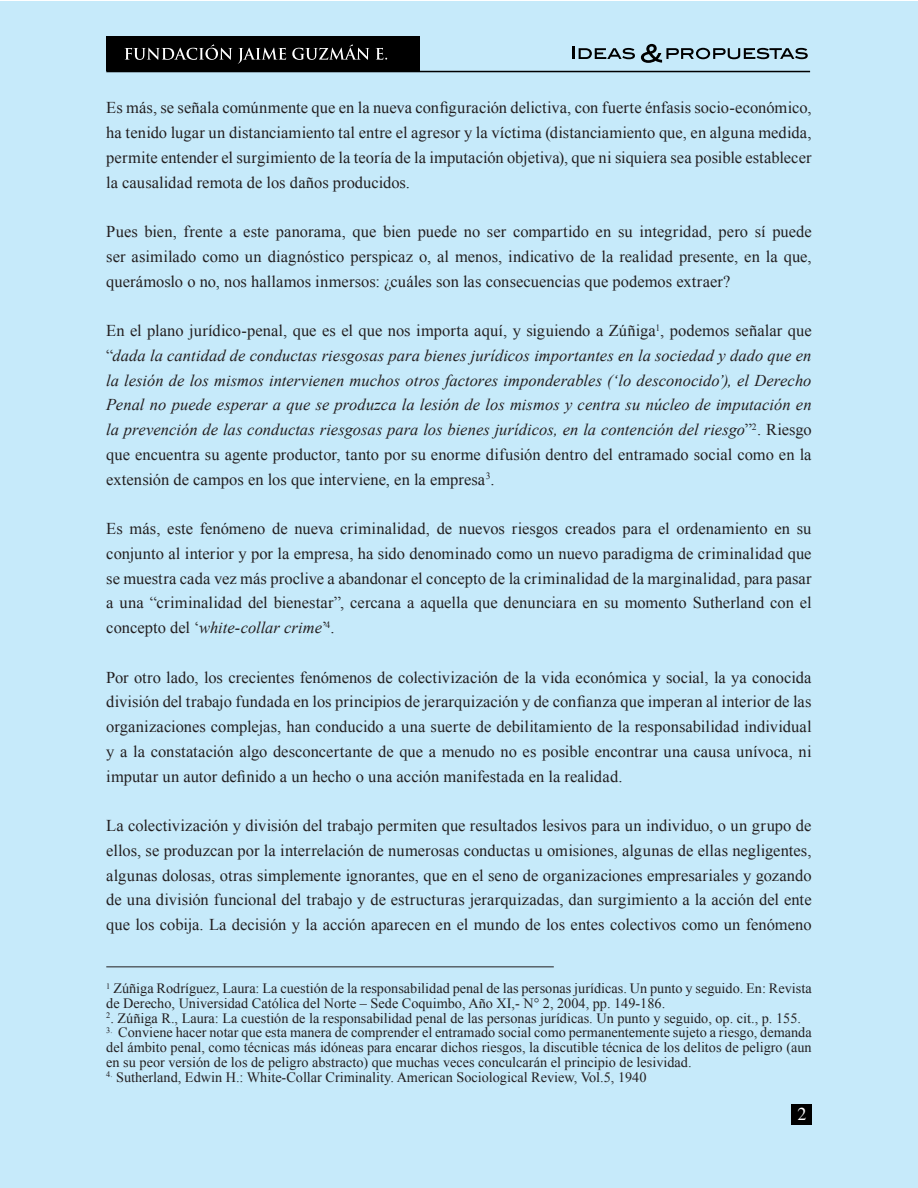
<style>
.page{position:relative;width:918px;height:1188px;background:#fff}
.page>*{position:absolute;margin:0;border:0;box-sizing:border-box;transform-origin:0 0}
.t1{font:18px "Times";color:#fff}
.t2{font:16.5px/24.8px "Times New Roman";color:#231f20;text-align:justify}
.t3{font:italic 16.5px/24.8px "Times New Roman";color:#231f20;text-align:justify}
.t4{font:14.25px/14.7px "Times New Roman";color:#231f20}
.s1{font-style:normal}
.s2{font-style:italic}
</style>
<div class="page">
<div style="left:0;top:2px;width:918px;height:1186px;background:#c6eafa"></div>
<svg style="left:573px;top:46px;width:62px;height:13px"></svg>
<svg style="left:641px;top:44px;width:167px;height:19px"></svg>
<div style="left:106px;top:36px;width:313px;height:35px;background:#000"></div>
<svg style="left:125px;top:44px;width:107px;height:16px"></svg>
<svg style="left:238px;top:48px;width:48px;height:16px"></svg>
<svg style="left:292px;top:44px;width:77px;height:16px"></svg>
<svg style="left:376px;top:48px;width:11px;height:12px"></svg>
<hr style="left:106px;top:71px;width:704px;height:1px;background:#000">
<div style="left:792px;top:1104px;width:20px;height:20px;background:#000"></div>
<hr style="left:106px;top:966px;width:448px;height:1px;background:#231f20">
<p class="t2" style="left:106px;top:95px;width:707px">Es más, se señala comúnmente que en la nueva configuración delictiva, con fuerte énfasis socio-económico, ha tenido lugar un distanciamiento tal entre el agresor y la víctima (distanciamiento que, en alguna medida, permite entender el surgimiento de la teoría de la imputación objetiva), que ni siquiera sea posible establecer la causalidad remota de los daños producidos.</p>
<p class="t2" style="left:106px;top:219px;width:707px">Pues bien, frente a este panorama, que bien puede no ser compartido en su integridad, pero sí puede ser asimilado como un diagnóstico perspicaz o, al menos, indicativo de la realidad presente, en la que, querámoslo o no, nos hallamos inmersos: ¿cuáles son las consecuencias que podemos extraer?</p>
<p class="t3" style="left:106px;top:318px;width:707px"><span class="s1">En el plano jurídico-penal, que es el que nos importa aquí, y siguiendo a Zúñiga</span><sup>1</sup><span class="s1">, podemos señalar que “</span>dada la cantidad de conductas riesgosas para bienes jurídicos importantes en la sociedad y dado que en la lesión de los mismos intervienen muchos otros factores imponderables (‘lo desconocido’), el Derecho Penal no puede esperar a que se produzca la lesión de los mismos y centra su núcleo de imputación en la prevención de las conductas riesgosas para los bienes jurídicos, en la contención del riesgo<span class="s1">”</span><sup>2</sup><span class="s1">. Riesgo que encuentra su agente productor, tanto por su enorme difusión dentro del entramado social como en la extensión de campos en los que interviene, en la empresa</span><sup>3</sup><span class="s1">.</span></p>
<p class="t2" style="left:106px;top:516px;width:707px">Es más, este fenómeno de nueva criminalidad, de nuevos riesgos creados para el ordenamiento en su conjunto al interior y por la empresa, ha sido denominado como un nuevo paradigma de criminalidad que se muestra cada vez más proclive a abandonar el concepto de la criminalidad de la marginalidad, para pasar a una “criminalidad del bienestar”, cercana a aquella que denunciara en su momento Sutherland con el concepto del ‘<span class="s2">white-collar crime</span>’<sup>4</sup>.</p>
<p class="t2" style="left:106px;top:665px;width:707px">Por otro lado, los crecientes fenómenos de colectivización de la vida económica y social, la ya conocida división del trabajo fundada en los principios de jerarquización y de confianza que imperan al interior de las organizaciones complejas, han conducido a una suerte de debilitamiento de la responsabilidad individual y a la constatación algo desconcertante de que a menudo no es posible encontrar una causa unívoca, ni imputar un autor definido a un hecho o una acción manifestada en la realidad.</p>
<p class="t2" style="left:106px;top:813px;width:707px">La colectivización y división del trabajo permiten que resultados lesivos para un individuo, o un grupo de ellos, se produzcan por la interrelación de numerosas conductas u omisiones, algunas de ellas negligentes, algunas dolosas, otras simplemente ignorantes, que en el seno de organizaciones empresariales y gozando de una división funcional del trabajo y de estructuras jerarquizadas, dan surgimiento a la acción del ente que los cobija. La decisión y la acción aparecen en el mundo de los entes colectivos como un fenómeno</p>
<p class="t4" style="left:106px;top:981px;width:707px"><sup>1</sup> Zúñiga Rodríguez, Laura: La cuestión de la responsabilidad penal de las personas jurídicas. Un punto y seguido. En: Revista de Derecho, Universidad Católica del Norte – Sede Coquimbo, Año XI,- N° 2, 2004, pp. 149-186.</p>
<p class="t4" style="left:106px;top:1010px;width:696px"><sup>2</sup>. Zúñiga R., Laura: La cuestión de la responsabilidad penal de las personas jurídicas. Un punto y seguido, op. cit., p. 155.</p>
<p class="t4" style="left:106px;top:1025px;width:707px;text-align:justify"><sup>3.</sup> Conviene hacer notar que esta manera de comprender el entramado social como permanentemente sujeto a riesgo, demanda del ámbito penal, como técnicas más idóneas para encarar dichos riesgos, la discutible técnica de los delitos de peligro (aun en su peor versión de los de peligro abstracto) que muchas veces conculcarán el principio de lesividad.</p>
<p class="t4" style="left:106px;top:1069px;width:542px"><sup>4.</sup> Sutherland, Edwin H.: White-Collar Criminality. American Sociological Review, Vol.5, 1940</p>
<p class="t1" style="left:797px;top:1097px;width:10px">2</p>
</div>
